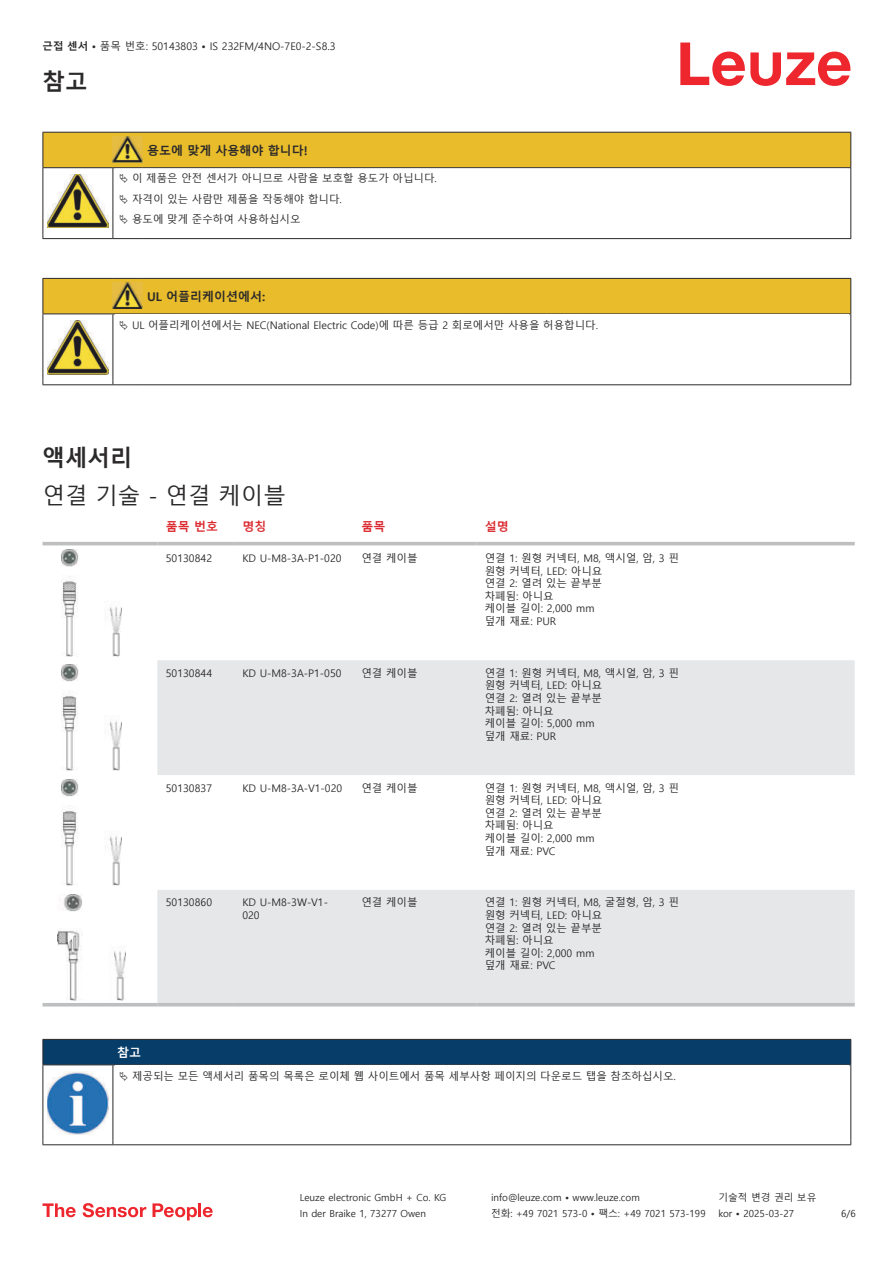
<style>
.page{position:relative;width:893px;height:1263px;background:#fff}
.page>*{position:absolute;margin:0;border:0;box-sizing:border-box;transform-origin:0 0}
.t1{font:22.5px "Malgun Gothic";color:#2b292a}
.t2{font:700 22.5px "Malgun Gothic";color:#2b292a}
.t3{font:700 12px "Malgun Gothic";color:#2b292a}
.t4{font:700 12px "Malgun Gothic";color:#db2a30}
.t5{font:700 12px "Malgun Gothic";color:#fff}
.t6{font:10.5px/12.6px "Malgun Gothic";color:#2b292a}
.t7{font:9.75px "Malgun Gothic";color:#2b292a}
.s1{font-weight:700}
</style>
<div class="page">
<svg style="left:680px;top:43px;width:170px;height:43px"></svg>
<svg style="left:43px;top:545px;width:812px;height:462px"></svg>
<svg style="left:157px;top:660px;width:698px;height:343px;fill:#e6e7e9"></svg>
<hr style="left:43px;top:542px;width:114px;height:3px;background:#bdbfc1">
<hr style="left:157px;top:542px;width:77px;height:3px;background:#bdbfc1">
<hr style="left:234px;top:542px;width:119px;height:3px;background:#bdbfc1">
<hr style="left:353px;top:542px;width:123px;height:3px;background:#bdbfc1">
<hr style="left:476px;top:542px;width:379px;height:3px;background:#bdbfc1">
<hr style="left:43px;top:1003px;width:114px;height:3px;background:#bdbfc1">
<hr style="left:157px;top:1003px;width:77px;height:3px;background:#bdbfc1">
<hr style="left:234px;top:1003px;width:119px;height:3px;background:#bdbfc1">
<hr style="left:353px;top:1003px;width:123px;height:3px;background:#bdbfc1">
<hr style="left:476px;top:1003px;width:379px;height:3px;background:#bdbfc1">
<img style="left:61px;top:550px;width:61px;height:106px">
<img style="left:61px;top:664px;width:61px;height:107px">
<img style="left:61px;top:779px;width:61px;height:107px">
<img style="left:57px;top:894px;width:68px;height:106px">
<div style="left:43px;top:1039px;width:808px;height:26px;background:#063d69"></div>
<hr style="left:113px;top:1064px;width:738px;height:1px;background:#2b292a">
<hr style="left:43px;top:1065px;width:1px;height:75px;background:#2b292a">
<hr style="left:113px;top:1065px;width:1px;height:75px;background:#2b292a">
<hr style="left:850px;top:1065px;width:1px;height:75px;background:#2b292a">
<hr style="left:43px;top:1144px;width:70px;height:1px;background:#2b292a">
<hr style="left:113px;top:1144px;width:738px;height:1px;background:#2b292a">
<img style="left:47px;top:1071px;width:61px;height:63px">
<svg style="left:43px;top:1203px;width:33px;height:14px"></svg>
<svg style="left:83px;top:1203px;width:63px;height:14px"></svg>
<svg style="left:153px;top:1203px;width:44px;height:17px"></svg>
<hr style="left:198px;top:1203px;width:3px;height:14px;background:#ed272d">
<svg style="left:203px;top:1207px;width:10px;height:10px"></svg>
<hr style="left:43px;top:238px;width:70px;height:1px;background:#2b292a">
<hr style="left:113px;top:238px;width:30px;height:1px;background:#2b292a">
<hr style="left:143px;top:238px;width:708px;height:1px;background:#2b292a">
<div style="left:44px;top:279px;width:806px;height:34px;background:#e8bc2a"></div>
<hr style="left:43px;top:278px;width:70px;height:1px;background:#2b292a">
<hr style="left:43px;top:279px;width:1px;height:34px;background:#2b292a">
<hr style="left:43px;top:313px;width:70px;height:1px;background:#2b292a">
<hr style="left:113px;top:278px;width:30px;height:1px;background:#2b292a">
<hr style="left:113px;top:313px;width:30px;height:1px;background:#2b292a">
<hr style="left:143px;top:278px;width:708px;height:1px;background:#2b292a">
<hr style="left:850px;top:279px;width:1px;height:34px;background:#2b292a">
<hr style="left:143px;top:313px;width:708px;height:1px;background:#2b292a">
<hr style="left:43px;top:314px;width:1px;height:66px;background:#2b292a">
<hr style="left:113px;top:314px;width:1px;height:66px;background:#2b292a">
<hr style="left:850px;top:314px;width:1px;height:66px;background:#2b292a">
<hr style="left:43px;top:384px;width:70px;height:1px;background:#2b292a">
<hr style="left:113px;top:384px;width:30px;height:1px;background:#2b292a">
<hr style="left:143px;top:384px;width:708px;height:1px;background:#2b292a">
<img style="left:113px;top:283px;width:30px;height:26px">
<img style="left:47px;top:320px;width:61px;height:54px">
<svg style="left:43px;top:132px;width:808px;height:106px"></svg>
<p class="t6" style="left:43px;top:40px;width:294px"><span class="s1">근접 센서 •</span> 품목 번호: 50143803 <span class="s1">•</span> IS 232FM/4NO-7E0-2-S8.3</p>
<h1 class="t2" style="left:43px;top:69px;width:46px">참고</h1>
<p class="t3" style="left:147px;top:144px;width:162px">용도에 맞게 사용해야 합니다!</p>
<p class="t6" style="left:132px;top:169px;width:306px;line-height:20.2px">이 제품은 안전 센서가 아니므로 사람을 보호할 용도가 아닙니다. 자격이 있는 사람만 제품을 작동해야 합니다.<br>용도에 맞게 준수하여 사용하십시오</p>
<p class="t3" style="left:147px;top:290px;width:120px">UL 어플리케이션에서:</p>
<p class="t6" style="left:132px;top:319px;width:467px">UL 어플리케이션에서는 NEC(National Electric Code)에 따른 등급 2 회로에서만 사용을 허용합니다.</p>
<h1 class="t2" style="left:43px;top:444px;width:91px">액세서리</h1>
<h1 class="t1" style="left:43px;top:483px;width:245px">연결 기술 - 연결 케이블</h1>
<p class="t4" style="left:166px;top:520px;width:54px">품목 번호</p>
<p class="t4" style="left:242px;top:520px;width:25px">명칭</p>
<p class="t4" style="left:361px;top:520px;width:25px">품목</p>
<p class="t4" style="left:485px;top:520px;width:25px">설명</p>
<p class="t6" style="left:166px;top:552px;width:48px">50130842</p>
<p class="t6" style="left:242px;top:552px;width:101px">KD U-M8-3A-P1-020</p>
<p class="t6" style="left:361px;top:552px;width:58px">연결 케이블</p>
<p class="t6" style="left:485px;top:552px;width:196px">연결 1: 원형 커넥터, M8, 액시얼, 암, 3 핀 원형 커넥터, LED: 아니요<br>연결 2: 열려 있는 끝부분<br>차폐됨: 아니요<br>케이블 길이: 2,000 mm<br>덮개 재료: PUR</p>
<p class="t6" style="left:166px;top:667px;width:48px">50130844</p>
<p class="t6" style="left:242px;top:667px;width:101px">KD U-M8-3A-P1-050</p>
<p class="t6" style="left:361px;top:667px;width:58px">연결 케이블</p>
<p class="t6" style="left:485px;top:667px;width:196px">연결 1: 원형 커넥터, M8, 액시얼, 암, 3 핀 원형 커넥터, LED: 아니요<br>연결 2: 열려 있는 끝부분<br>차폐됨: 아니요<br>케이블 길이: 5,000 mm<br>덮개 재료: PUR</p>
<p class="t6" style="left:166px;top:782px;width:48px">50130837</p>
<p class="t6" style="left:242px;top:782px;width:101px">KD U-M8-3A-V1-020</p>
<p class="t6" style="left:361px;top:782px;width:58px">연결 케이블</p>
<p class="t6" style="left:485px;top:782px;width:196px">연결 1: 원형 커넥터, M8, 액시얼, 암, 3 핀 원형 커넥터, LED: 아니요<br>연결 2: 열려 있는 끝부분<br>차폐됨: 아니요<br>케이블 길이: 2,000 mm<br>덮개 재료: PVC</p>
<p class="t6" style="left:166px;top:896px;width:48px">50130860</p>
<p class="t6" style="left:242px;top:896px;width:87px">KD U-M8-3W-V1-<br>020</p>
<p class="t6" style="left:361px;top:896px;width:58px">연결 케이블</p>
<p class="t6" style="left:485px;top:896px;width:196px">연결 1: 원형 커넥터, M8, 굴절형, 암, 3 핀 원형 커넥터, LED: 아니요<br>연결 2: 열려 있는 끝부분<br>차폐됨: 아니요<br>케이블 길이: 2,000 mm<br>덮개 재료: PVC</p>
<p class="t5" style="left:117px;top:1046px;width:25px">참고</p>
<p class="t6" style="left:132px;top:1070px;width:545px">제공되는 모든 액세서리 품목의 목록은 로이체 웹 사이트에서 품목 세부사항 페이지의 다운로드 탭을 참조하십시오.</p>
<p class="t7" style="left:300px;top:1192px;width:148px">Leuze electronic GmbH + Co. KG</p>
<p class="t7" style="left:491px;top:1192px;width:150px">info@leuze.com • www.leuze.com</p>
<p class="t7" style="left:718px;top:1192px;width:100px">기술적 변경 권리 보유</p>
<p class="t7" style="left:300px;top:1208px;width:128px">In der Braike 1, 73277 Owen</p>
<p class="t7" style="left:491px;top:1208px;width:216px">전화: +49 7021 573-0 • 팩스: +49 7021 573-199</p>
<p class="t7" style="left:718px;top:1208px;width:77px">kor • 2025-03-27</p>
<p class="t7" style="left:841px;top:1208px;width:16px">6/6</p>
</div>
